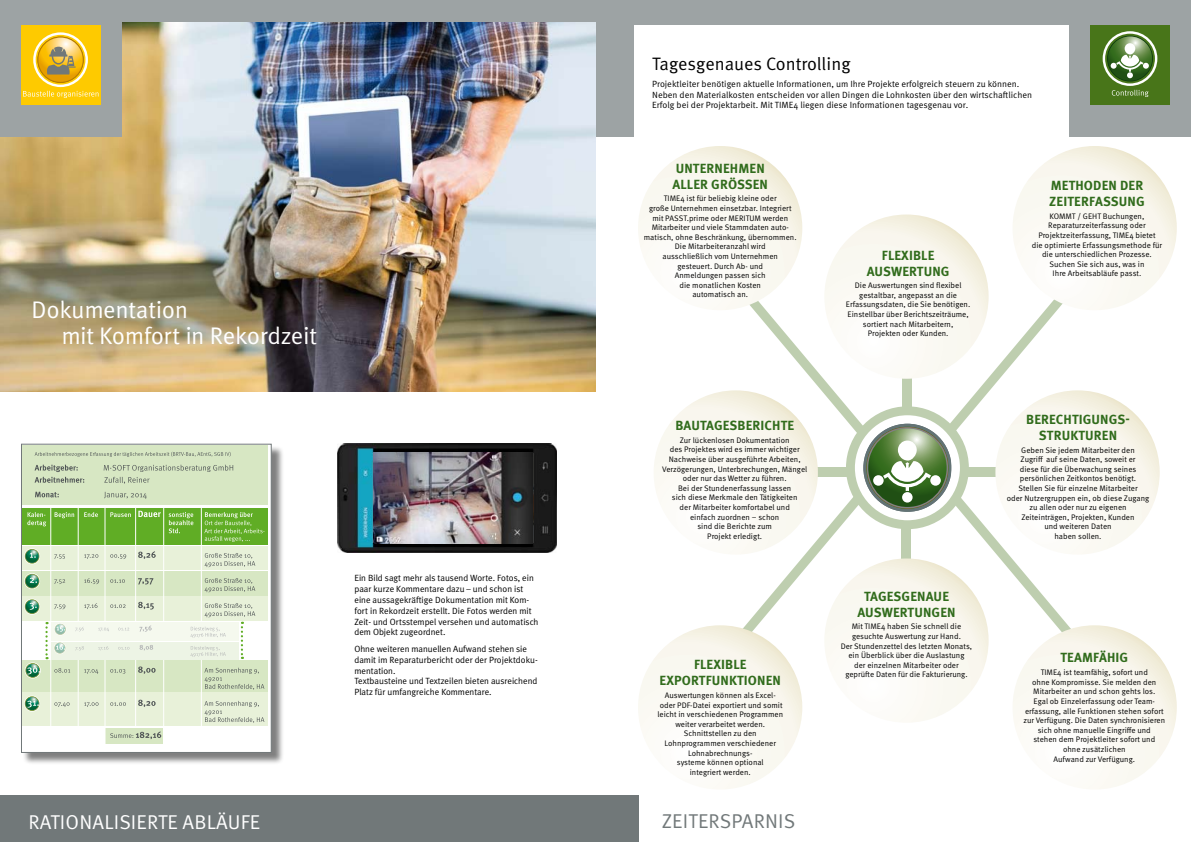
<style>
.page{position:relative;width:1191px;height:842px;background:#fff}
.page>*{position:absolute;margin:0;border:0;box-sizing:border-box;transform-origin:0 0}
.t1{font:24px/26.2px "Meta Plus Normal";color:#fff}
.t2{font:20px "Meta OT Norm";letter-spacing:.01em;color:#fff}
.t3{font:20px "Meta OT Norm";letter-spacing:.01em;color:#717879}
.t4{font:18px "Meta OT Norm";letter-spacing:-.005em;color:#000}
.t5{font:700 13.3px/15.9px "Meta OT";letter-spacing:.01em;color:#316c1c;text-align:center}
.t6{font:9px/10.8px "Meta Plus Normal";color:#000}
.t7{font:9px/10.8px "Meta OT Norm";color:#000}
.t8{font:8px/9.6px "Meta OT Norm";color:#000;text-align:center}
</style>
<div class="page">
<div style="left:0;top:795px;width:595px;height:47px;background:#717879"></div>
<div style="left:0;top:0;width:595px;height:136px;background:#9da3a4"></div>
<div style="left:595px;top:795px;width:44px;height:47px;background:#717879"></div>
<div style="left:595px;top:0;width:596px;height:136px;background:#9da3a4"></div>
<div style="left:634px;top:26px;width:435px;height:149px;background:#fff"></div>
<div style="left:1090px;top:26px;width:79px;height:79px;background:#487519"></div>
<svg style="left:1111px;top:90px;width:37px;height:7px"></svg>
<svg style="left:1102px;top:31px;width:55px;height:55px"></svg>
<svg style="left:1105px;top:34px;width:49px;height:49px"></svg>
<svg style="left:1106px;top:35px;width:47px;height:47px"></svg>
<svg style="left:1107px;top:36px;width:46px;height:46px"></svg>
<svg style="left:1107px;top:36px;width:45px;height:45px"></svg>
<svg style="left:1110px;top:55px;width:38px;height:23px"></svg>
<div style="left:1124px;top:43px;width:11px;height:12px;background:#fff;border-radius:50%"></div>
<img style="left:0;top:23px;width:595px;height:368px">
<div style="left:0;top:0;width:122px;height:136px;background:#9da3a4"></div>
<div style="left:21px;top:26px;width:80px;height:79px;background:#feca00"></div>
<svg style="left:33px;top:32px;width:55px;height:55px"></svg>
<svg style="left:36px;top:35px;width:49px;height:50px"></svg>
<svg style="left:38px;top:37px;width:46px;height:46px"></svg>
<svg style="left:38px;top:38px;width:45px;height:44px"></svg>
<svg style="left:47px;top:47px;width:29px;height:28px"></svg>
<svg style="left:23px;top:91px;width:75px;height:7px"></svg>
<div style="left:23px;top:445px;width:265px;height:324px;background:#000;opacity:.5"></div>
<div style="left:21px;top:444px;width:250px;height:309px;background:#fff;border:1px solid #717879"></div>
<div style="left:105px;top:728px;width:58px;height:15px;background:#d7e7c3"></div>
<div style="left:22px;top:508px;width:245px;height:37px;background:#60ad25"></div>
<div style="left:22px;top:445px;width:245px;height:60px;background:#d7e7c3"></div>
<div style="left:22px;top:546px;width:245px;height:24px;background:#e8f1d9"></div>
<div style="left:22px;top:596px;width:245px;height:25px;background:#e8f1d9"></div>
<div style="left:22px;top:693px;width:245px;height:33px;background:#e8f1d9"></div>
<div style="left:22px;top:571px;width:245px;height:24px;background:#d7e7c3"></div>
<div style="left:22px;top:660px;width:245px;height:32px;background:#d7e7c3"></div>
<svg style="left:24px;top:548px;width:16px;height:16px"></svg>
<svg style="left:25px;top:549px;width:14px;height:14px"></svg>
<svg style="left:24px;top:573px;width:16px;height:16px"></svg>
<svg style="left:25px;top:574px;width:14px;height:14px"></svg>
<svg style="left:24px;top:599px;width:16px;height:16px"></svg>
<svg style="left:25px;top:599px;width:14px;height:15px"></svg>
<svg style="left:24px;top:696px;width:16px;height:16px"></svg>
<svg style="left:25px;top:696px;width:14px;height:15px"></svg>
<hr style="left:50px;top:508px;width:1px;height:243px;background:#fff">
<hr style="left:78px;top:508px;width:1px;height:243px;background:#fff">
<hr style="left:105px;top:508px;width:1px;height:243px;background:#fff">
<hr style="left:135px;top:508px;width:1px;height:219px;background:#fff">
<hr style="left:163px;top:508px;width:1px;height:224px;background:#fff">
<hr style="left:201px;top:508px;width:1px;height:229px;background:#fff">
<svg style="left:110px;top:731px;width:51px;height:8px"></svg>
<svg style="left:54px;top:700px;width:210px;height:23px"></svg>
<svg style="left:26px;top:697px;width:13px;height:13px"></svg>
<svg style="left:54px;top:666px;width:210px;height:24px"></svg>
<svg style="left:26px;top:622px;width:22px;height:55px"></svg>
<svg style="left:54px;top:602px;width:201px;height:57px"></svg>
<svg style="left:26px;top:600px;width:13px;height:13px"></svg>
<svg style="left:54px;top:578px;width:201px;height:14px"></svg>
<svg style="left:26px;top:575px;width:13px;height:13px"></svg>
<svg style="left:54px;top:551px;width:201px;height:16px"></svg>
<svg style="left:26px;top:550px;width:13px;height:13px"></svg>
<svg style="left:27px;top:511px;width:237px;height:31px"></svg>
<svg style="left:35px;top:492px;width:112px;height:7px"></svg>
<svg style="left:35px;top:465px;width:198px;height:19px"></svg>
<svg style="left:35px;top:452px;width:196px;height:5px"></svg>
<svg style="left:638px;top:146px;width:539px;height:643px"></svg>
<img style="left:337px;top:443px;width:219px;height:110px">
<img style="left:373px;top:453px;width:159px;height:91px">
<h1 class="t1" style="left:62px;top:296px;width:257px;text-indent:-30px">Dokumentation<br>mit Komfort in Rekordzeit</h1>
<h2 class="t2" style="left:28px;top:810px;width:94px">Rati onalisie</h2>
<h2 class="t2" style="left:147px;top:810px;width:112px">rte Abläufe</h2>
<p class="t6" style="left:354px;top:573px;width:185px">Ein Bild sagt mehr als tausend Worte. Fotos, ein paar kurze Kommentare dazu – und schon ist eine aussagekräftige Dokumentation mit Kom&shy;fort in Rekordzeit erstellt. Die Fotos werden mit Zeit- und Ortsstempel versehen und automatisch dem Objekt zugeordnet.</p>
<p class="t6" style="left:354px;top:643px;width:185px">Ohne weiteren manuellen Aufwand stehen sie damit im Reparaturbericht oder der Projektdoku&shy;mentation.<br>Textbausteine und Textzeilen bieten ausreichend Platz für umfangreiche Kommentare.</p>
<h3 class="t4" style="left:652px;top:53px;width:200px">Tagesgenaues Controlling</h3>
<p class="t7" style="left:652px;top:78px;width:381px">Projektleiter benötigen aktuelle Informationen, um Ihre Projekte erfolgreich steuern zu können.<br>Neben den Materialkosten entscheiden vor allen Dingen die Lohnkosten über den wirtschaftlichen<br>Erfolg bei der Projektarbeit. Mit TIME4 liegen diese Informationen tagesgenau vor.</p>
<h3 class="t5" style="left:672px;top:160px;width:97px;text-align:left">UNTERNEHMEN<br>ALLER GRÖSSEN</h3>
<p class="t8" style="left:644px;top:194px;width:154px">TIME4 ist für beliebig kleine oder<br>große U nternehmen einsetzbar. Integriert mit Passt.prime oder MERITUM werden<br>Mitarbeiter und viele Stammdaten auto&shy;matisch, ohne Beschränkung, übernommen.<br>Die Mitarbeiteranzahl wird<br>ausschließlich vom U nternehmen<br>gesteuert. D urch Ab- und<br>Anmeldungen passen sich<br>die monatlichen Kosten<br>automatisch an.</p>
<h3 class="t5" style="left:675px;top:418px;width:120px">BAUTAGESBERICHTE</h3>
<p class="t8" style="left:662px;top:435px;width:147px">Zur lückenlosen Dokumentation<br>des Projektes wird es immer wichtiger<br>N achweise über ausgeführte Arbeiten,<br>Verzögerungen, U nterbrechungen, Mängel oder nur das Wetter zu führen.<br>Bei der Stundenerfassung lassen<br>sich diese Merkmale den Tätigkeiten<br>der Mitarbeiter komfortabel und<br>einfach zuordnen – schon<br>sind die Berichte zum<br>Projekt erledigt.</p>
<h3 class="t5" style="left:659px;top:657px;width:123px">FLEXIBLE<br>EXPORTFUNKTIONEN</h3>
<p class="t8" style="left:657px;top:690px;width:127px">Auswertungen können als Excel&shy;oder PDF-Datei exportiert und somit leicht in verschiedenen Programmen weiter verarbeitet werden.<br>Schnittstellen zu den<br>Lohnprogrammen verschiedener<br>Lohnabrechnungs-<br>systeme können optional<br>integriert werden.</p>
<h2 class="t3" style="left:662px;top:809px;width:20px">Zeite</h2>
<h2 class="t3" style="left:708px;top:809px;width:78px">rsparnis</h2>
<h3 class="t5" style="left:866px;top:247px;width:84px">FLEXIBLE<br>AUSWERTUNG</h3>
<p class="t8" style="left:846px;top:281px;width:126px">Die Auswertungen sind flexibel gestaltbar, angepasst an die<br>Erfassungsdaten, die Sie benötigen.<br>Einstellbar über Berichtszeiträume, sortiert nach Mitarbeitern,<br>Projekten oder Kunden.</p>
<h3 class="t5" style="left:857px;top:589px;width:100px">TAGESGENAUE<br>AUSWERTUNGEN</h3>
<p class="t8" style="left:840px;top:622px;width:133px">Mit TIME4 haben Sie schnell die gesuchte Auswertung zur Hand.<br>Der Stundenzettel des letzten Monats, ein Ü berblick über die Auslastung<br>der einzelnen Mitarbeiter oder geprüfte Daten für die Fakturierung.</p>
<h3 class="t5" style="left:1049px;top:178px;width:97px;text-align:left">METHODEN DER<br>ZEITERFASSUNG</h3>
<p class="t8" style="left:1032px;top:211px;width:132px">KOMMT / GEHT Buchungen,<br>Reparaturzeiterfassung oder<br>Projektzeiterfassung, TIME4 bietet<br>die optimierte Erfassungsmethode für die unterschiedlichen Prozesse.<br>Suchen Sie sich aus, was in<br>Ihre Arbeitsabläufe passt.</p>
<h3 class="t5" style="left:1026px;top:411px;width:105px">BERECHTIGUNGS-<br>STRUKTUREN</h3>
<p class="t8" style="left:1006px;top:445px;width:144px">Geben Sie jedem Mitarbeiter den<br>Zugriff auf seine Daten, soweit er<br>diese für die Ü berwachung seines persönlichen Zeitkontos benötigt.<br>Stellen Sie für einzelne Mitarbeiter<br>oder N utzergruppen ein, ob diese Zugang zu allen oder nur zu eigenen<br>Zeiteinträgen, Projekten, Kunden<br>und weiteren Daten<br>haben sollen.</p>
<h3 class="t5" style="left:1060px;top:650px;width:69px">TEAMFÄHIG</h3>
<p class="t8" style="left:1023px;top:668px;width:143px">TIME4 ist teamfähig, sofort und<br>ohne Kompromisse. Sie melden den Mitarbeiter an und schon gehts los.<br>Egal ob Einzelerfassung oder Team&shy;erfassung, alle Funktionen stehen sofort zur Verfügung. Die Daten synchronisieren sich ohne manuelle Eingriffe und<br>stehen dem Projektleiter sofort und<br>ohne zusätzlichen<br>Aufwand zur Verfügung.</p>
</div>
